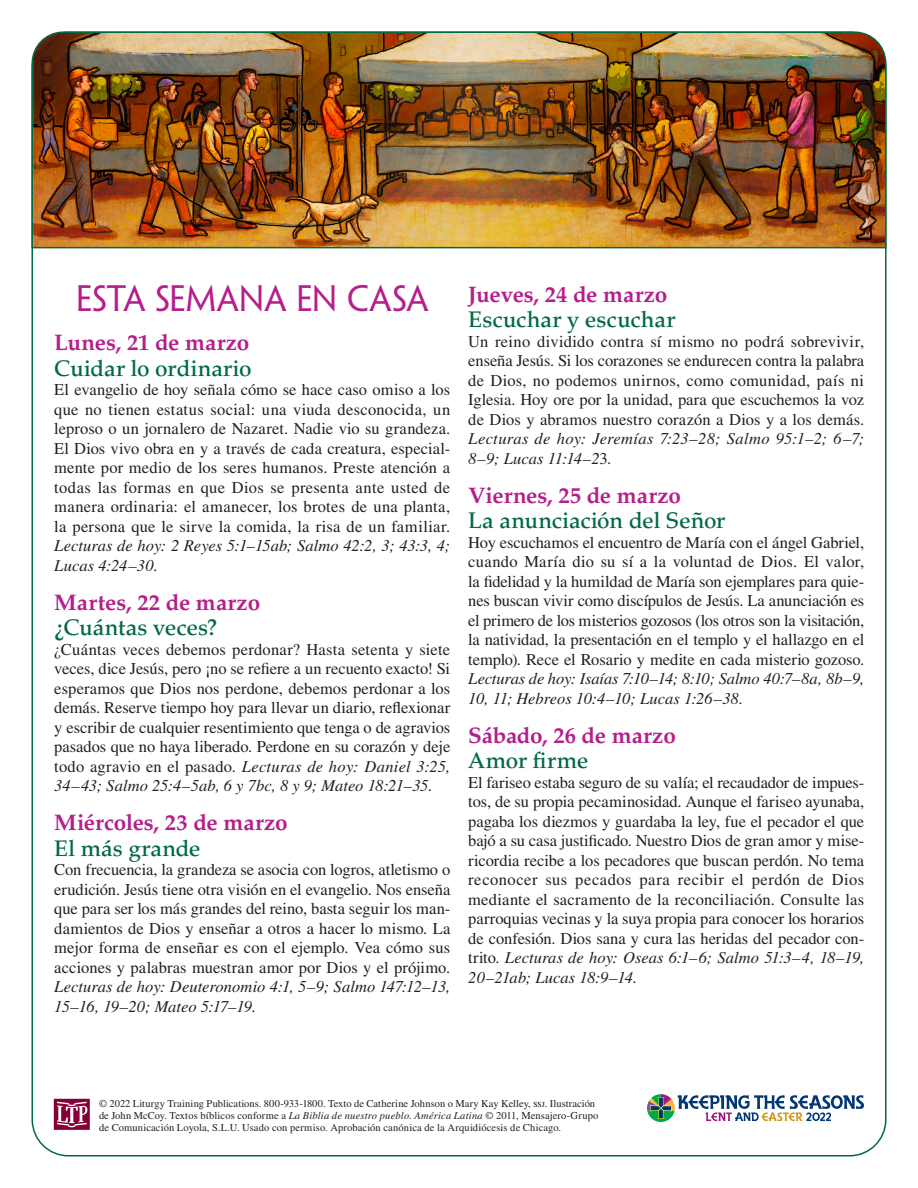
<style>
.page{position:relative;width:918px;height:1188px;background:#fff}
.page>*{position:absolute;margin:0;border:0;box-sizing:border-box;transform-origin:0 0}
.sect1__back_LENT{font:33px "Penumbra Flare Std";letter-spacing:-.005em;color:#b41e8d}
.h1__back_LENT{font:700 22.5px "Palatino LT Std";color:#b41e8d}
.h2__back_ALL{font:500 22.5px "Palatino LT Std";color:#026a43}
.para__back-SPA{font:16.5px/19.5px "Times LT Std";letter-spacing:.005em;color:#231f20;text-align:justify}
.t1{font:10.5px/12px "Times LT Std";letter-spacing:.01em;color:#231f20}
.s1{font-style:italic}
</style>
<div class="page">
<img style="left:31px;top:31px;width:856px;height:218px">
<svg style="left:54px;top:1099px;width:36px;height:31px"></svg>
<svg style="left:647px;top:1094px;width:217px;height:28px"></svg>
<p class="sect1__back_LENT" style="left:76px;top:279px;width:354px">ESTA SEMANA EN CASA</p>
<p class="h1__back_LENT" style="left:54px;top:330px;width:197px">Lunes, 21 de marzo</p>
<p class="h2__back_ALL" style="left:54px;top:355px;width:199px">Cuidar lo ordinario</p>
<p class="para__back-SPA" style="left:54px;top:380px;width:398px">El evangelio de hoy señala cómo se hace caso omiso a los que no tienen estatus social: una viuda desconocida, un leproso o un jornalero de Nazaret. Nadie vio su grandeza.<br>El Dios vivo obra en y a través de cada creatura, especial&shy;mente por medio de los seres humanos. Preste atención a todas las formas en que Dios se presenta ante usted de manera ordinaria: el amanecer, los brotes de una planta, la persona que le sirve la comida, la risa de un familiar.<br><span class="s1">Lecturas de hoy: 2 Reyes 5:1–15ab; Salmo 42:2, 3; 43:3, 4; Lucas 4:24–30</span>.</p>
<p class="h1__back_LENT" style="left:54px;top:589px;width:207px">Martes, 22 de marzo</p>
<p class="h2__back_ALL" style="left:54px;top:615px;width:165px">¿Cuántas veces?</p>
<p class="para__back-SPA" style="left:54px;top:640px;width:398px">¿Cuántas veces debemos perdonar? Hasta setenta y siete veces, dice Jesús, pero ¡no se refiere a un recuento exacto! Si esperamos que Dios nos perdone, debemos perdonar a los demás. Reserve tiempo hoy para llevar un diario, reflexionar y escribir de cualquier resentimiento que tenga o de agravios pasados que no haya liberado. Perdone en su corazón y deje todo agravio en el pasado. <span class="s1">Lecturas de hoy: Daniel 3:25, 34–43; Salmo 25:4–5ab, 6 y 7bc, 8 y 9; Mateo 18:21–35</span>.</p>
<p class="h1__back_LENT" style="left:54px;top:810px;width:235px">Miércoles, 23 de marzo</p>
<p class="h2__back_ALL" style="left:54px;top:835px;width:148px">El más grande</p>
<p class="para__back-SPA" style="left:54px;top:860px;width:398px">Con frecuencia, la grandeza se asocia con logros, atletismo o erudición. Jesús tiene otra visión en el evangelio. Nos enseña que para ser los más grandes del reino, basta seguir los man&shy;damientos de Dios y enseñar a otros a hacer lo mismo. La mejor forma de enseñar es con el ejemplo. Vea cómo sus acciones y palabras muestran amor por Dios y el prójimo.<br><span class="s1">Lecturas de hoy: Deuteronomio 4:1, 5–9; Salmo 147:12–13, 15–16, 19–20; Mateo 5:17–19</span>.</p>
<p class="h1__back_LENT" style="left:468px;top:281px;width:201px">Jueves, 24 de marzo</p>
<p class="h2__back_ALL" style="left:468px;top:307px;width:209px">Escuchar y escuchar</p>
<p class="para__back-SPA" style="left:468px;top:331px;width:398px">Un reino dividido contra sí mismo no podrá sobrevivir, enseña Jesús. Si los corazones se endurecen contra la palabra de Dios, no podemos unirnos, como comunidad, país ni Iglesia. Hoy ore por la unidad, para que escuchemos la voz de Dios y abramos nuestro corazón a Dios y a los demás.<br><span class="s1">Lecturas de hoy: Jeremías 7:23–28; Salmo 95:1–2; 6–7; 8–9; Lucas 11:14–2</span>3.</p>
<p class="h1__back_LENT" style="left:468px;top:482px;width:214px">Viernes, 25 de marzo</p>
<p class="h2__back_ALL" style="left:468px;top:508px;width:259px">La anunciación del Señor</p>
<p class="para__back-SPA" style="left:468px;top:532px;width:398px">Hoy escuchamos el encuentro de María con el ángel Gabriel, cuando María dio su sí a la voluntad de Dios. El valor, la fidelidad y la humildad de María son ejemplares para quie&shy;nes buscan vivir como discípulos de Jesús. La anunciación es el primero de los misterios gozosos (los otros son la visitación, la natividad, la presentación en el templo y el hallazgo en el templo). Rece el Rosario y medite en cada misterio gozoso.<br><span class="s1">Lecturas de hoy: Isaías 7:10–14; 8:10; Salmo 40:7–8a, 8b–9, 10, 11; Hebreos 10:4–10; Lucas 1:26–38</span>.</p>
<p class="h1__back_LENT" style="left:468px;top:722px;width:209px">Sábado, 26 de marzo</p>
<p class="h2__back_ALL" style="left:468px;top:748px;width:122px">Amor firme</p>
<p class="para__back-SPA" style="left:468px;top:772px;width:398px">El fariseo estaba seguro de su valía; el recaudador de impues&shy;tos, de su propia pecaminosidad. Aunque el fariseo ayunaba, pagaba los diezmos y guardaba la ley, fue el pecador el que bajó a su casa justificado. Nuestro Dios de gran amor y mise&shy;ricordia recibe a los pecadores que buscan perdón. No tema reconocer sus pecados para recibir el perdón de Dios mediante el sacramento de la reconciliación. Consulte las parroquias vecinas y la suya propia para conocer los horarios de confesión. Dios sana y cura las heridas del pecador con&shy;trito. <span class="s1">Lecturas de hoy: Oseas 6:1–6; Salmo 51:3–4, 18–19, 20–21ab; Lucas 18:9–14</span>.</p>
<p class="t1" style="left:99px;top:1097px;width:501px">© 2022 Liturgy Training Publications. 800-933-1800. Texto de Catherine Johnson o Mary Kay Kelley, ssj. Ilustración de John McCoy. Textos bíblicos conforme a <span class="s1">La Biblia de nuestro pueblo. América Latina</span> © 2011, Mensajero-Grupo de Comunicación Loyola, S.L.U. Usado con permiso. Aprobación canónica de la Arquidiócesis de Chicago.</p>
</div>
